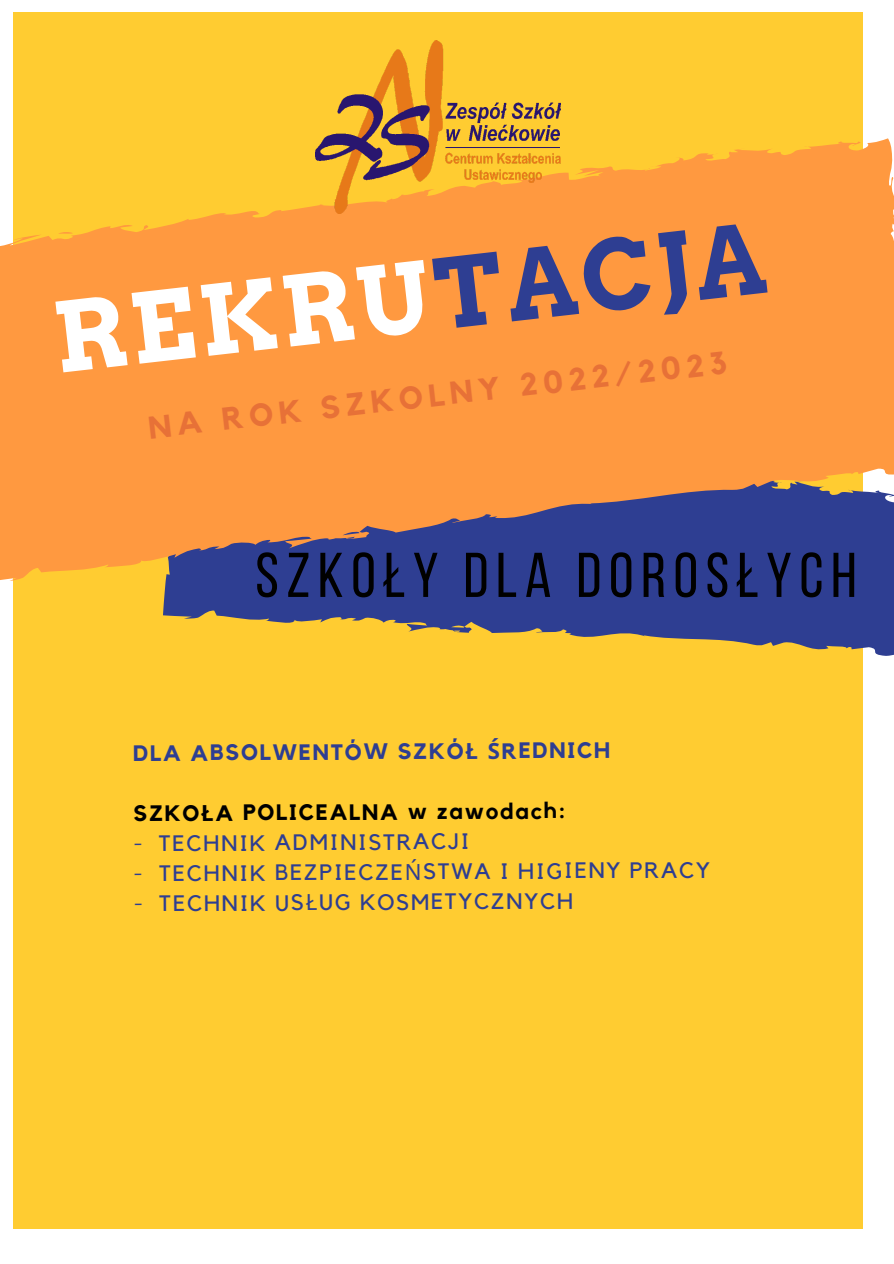
<style>
.page{position:relative;width:894px;height:1264px;background:#fff}
.page>*{position:absolute;margin:0;border:0;box-sizing:border-box;transform-origin:0 0}
.t1{font:700 96.15px "Arvo";color:#fff}
.t2{font:63px "Bebas Neue";letter-spacing:.12em;color:#000}
.t3{font:700 31.5px "Kollektif";color:#e77137}
.t4{font:22.2px "Kollektif";letter-spacing:.075em;color:#2e3e92}
.t5{font:700 22.2px "Kollektif";letter-spacing:.075em;color:#2e3e92}
.t6{font:700 22.2px "Kollektif";letter-spacing:.075em;color:#000}
.s1{color:#2e3e92}
.s2{font-family:"Noto Sans"}
</style>
<div class="page">
<div style="left:13px;top:12px;width:849px;height:1216px;background:#ffcc31"></div>
<svg style="left:163px;top:584px;width:730px;height:80px;fill:#2e3e92"></svg>
<svg style="left:0;top:129px;width:893px;height:455px;background:#e3934b"></svg>
<img style="left:315px;top:40px;width:245px;height:174px">
<p class="t1" style="left:48px;top:280px;width:716px;rotate:-6deg">REKRU<span class="s1">TACJA</span></p>
<p class="t3" style="left:147px;top:410px;width:583px;rotate:-6deg">NA ROK SZKOLNY 2022/2023</p>
<p class="t2" style="left:255px;top:549px;width:602px">sZKOŁY DLA DOROSŁYCH</p>
<p class="t5" style="left:133px;top:741px;width:478px">DLA ABSOLWENTÓW SZKÓ<span class="s2">Ł Ś</span>REDNICH</p>
<p class="t6" style="left:133px;top:801px;width:433px">SZKO<span class="s2">Ł</span>A POLICEALNA w zawodach:</p>
<p class="t4" style="left:134px;top:832px;width:337px">- TECHNIK ADMINISTRACJI</p>
<p class="t4" style="left:134px;top:861px;width:577px">- TECHNIK BEZPIECZE<span class="s2">Ń</span>STWA I HIGIENY PRACY</p>
<p class="t4" style="left:134px;top:892px;width:440px">- TECHNIK US<span class="s2">Ł</span>UG KOSMETYCZNYCH</p>
</div>
